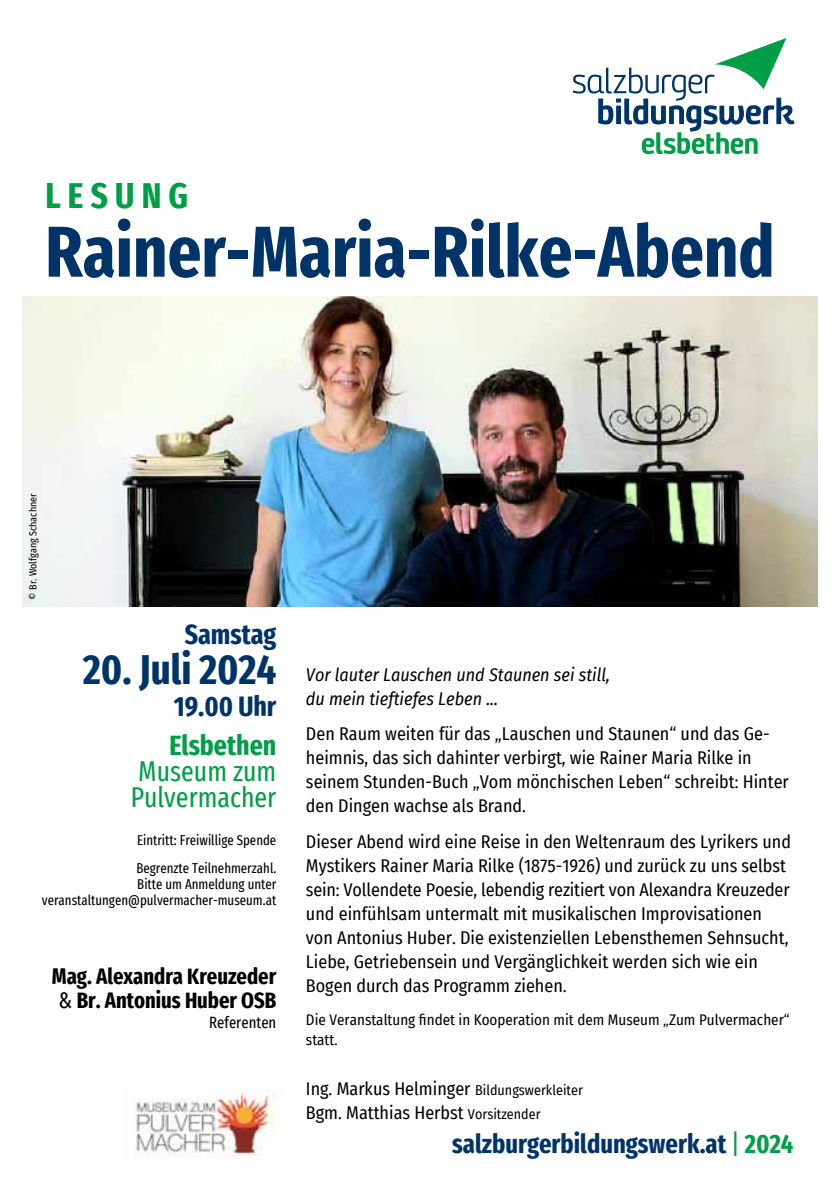
<style>
.page{position:relative;width:840px;height:1191px;background:#fff}
.page>*{position:absolute;margin:0;border:0;box-sizing:border-box;transform-origin:0 0}
.t1{font:700 extra-condensed 72px "Fira Sans";color:#003469}
.t2{font:700 extra-condensed 42px "Fira Sans";color:#003469}
.t3{font:700 extra-condensed 36px "Fira Sans";color:#009f47}
.t4{font:extra-condensed 28px/26px "Fira Sans";color:#009f47}
.t5{font:700 extra-condensed 28px "Fira Sans";color:#003469}
.t6{font:700 extra-condensed 28px "Fira Sans";color:#009f47}
.t7{font:700 extra-condensed 26.6px "Fira Sans";color:#003469}
.t8{font:700 extra-condensed 22.4px/24px "Fira Sans";color:#000}
.t9{font:18px/24px "Fira Sans Condensed";color:#000}
.t10{font:italic 18px/24px "Fira Sans Condensed";color:#000}
.t11{font:extra-condensed 16px "Fira Sans";color:#000}
.t12{font:15px/20px "Fira Sans Condensed";color:#000}
.t13{font:extra-condensed 14px/27.4px "Fira Sans";color:#000}
.t14{font:10px "Fira Sans Condensed";color:#000}
.s1{font-weight:400}
.s2{font-size:14px}
.s3{font-weight:400;color:#009f47}
.s4{color:#009f47}
</style>
<div class="page">
<svg style="left:572px;top:38px;width:222px;height:116px"></svg>
<img style="left:23px;top:296px;width:793px;height:310px">
<img style="left:135px;top:1087px;width:143px;height:71px">
<h3 class="t3" style="left:45px;top:166px;width:45px">lesu</h3>
<h3 class="t3" style="left:142px;top:166px;width:48px">ng</h3>
<h1 class="t1" style="left:45px;top:192px;width:730px">Rainer-Maria-Rilke-Abend</h1>
<p class="t14" style="left:25px;top:599px;width:108px;rotate:-90deg">© Br. Wolfgang Schachner</p>
<h3 class="t5" style="left:184px;top:610px;width:93px">Samstag</h3>
<h2 class="t2" style="left:83px;top:634px;width:194px">20. Juli 2024</h2>
<h3 class="t5" style="left:174px;top:683px;width:104px">19.00 Uhr</h3>
<h3 class="t6" style="left:169px;top:721px;width:108px">Elsbethen</h3>
<h3 class="t4" style="left:131px;top:757px;width:147px">Museum zum<br>Pulvermacher</h3>
<p class="t13" style="left:136px;top:826px;width:141px">Eintritt: Freiwillige Spende<br>Begrenzte Teilnehmerzahl.</p>
<p class="t13" style="left:42px;top:875px;width:236px;line-height:16px;text-align:right">Bitte um Anmeldung unter veranstaltungen@pulvermacher-museum.at</p>
<p class="t8" style="left:52px;top:963px;width:226px">Mag. Alexandra Kreuzeder <span class="s1">&amp;</span> Br. Antonius Huber OSB</p>
<p class="t11" style="left:209px;top:1010px;width:69px">Referenten</p>
<p class="t10" style="left:306px;top:662px;width:305px">Vor lauter Lauschen und Staunen sei still, du mein tieftiefes Leben ...</p>
<p class="t9" style="left:306px;top:721px;width:484px">Den Raum weiten für das „Lauschen und Staunen“ und das Ge&shy;heimnis, das sich dahinter verbirgt, wie Rainer Maria Rilke in seinem Stunden-Buch „Vom mönchischen Leben“ schreibt: Hinter den Dingen wachse als Brand.</p>
<p class="t9" style="left:306px;top:829px;width:486px">Dieser Abend wird eine Reise in den Weltenraum des Lyrikers und Mystikers Rainer Maria Rilke (1875-1926) und zurück zu uns selbst sein: Vollendete Poesie, lebendig rezitiert von Alexandra Kreuzeder und einfühlsam untermalt mit musikalischen Improvisationen von Antonius Huber. Die existenziellen Lebensthemen Sehnsucht, Liebe, Getriebensein und Vergänglichkeit werden sich wie ein Bogen durch das Programm ziehen.</p>
<p class="t12" style="left:306px;top:1009px;width:485px">Die Veranstaltung findet in Kooperation mit dem Museum „Zum Pulvermacher“ statt.</p>
<p class="t9" style="left:306px;top:1076px;width:278px">Ing. Markus Helminger <span class="s2">Bildungswerkleiter<br></span>Bgm. Matthias Herbst <span class="s2">Vorsitzender</span></p>
<h3 class="t7" style="left:452px;top:1121px;width:342px">salzburgerbildungswerk.at <span class="s3">|</span> <span class="s4">2024</span></h3>
</div>
